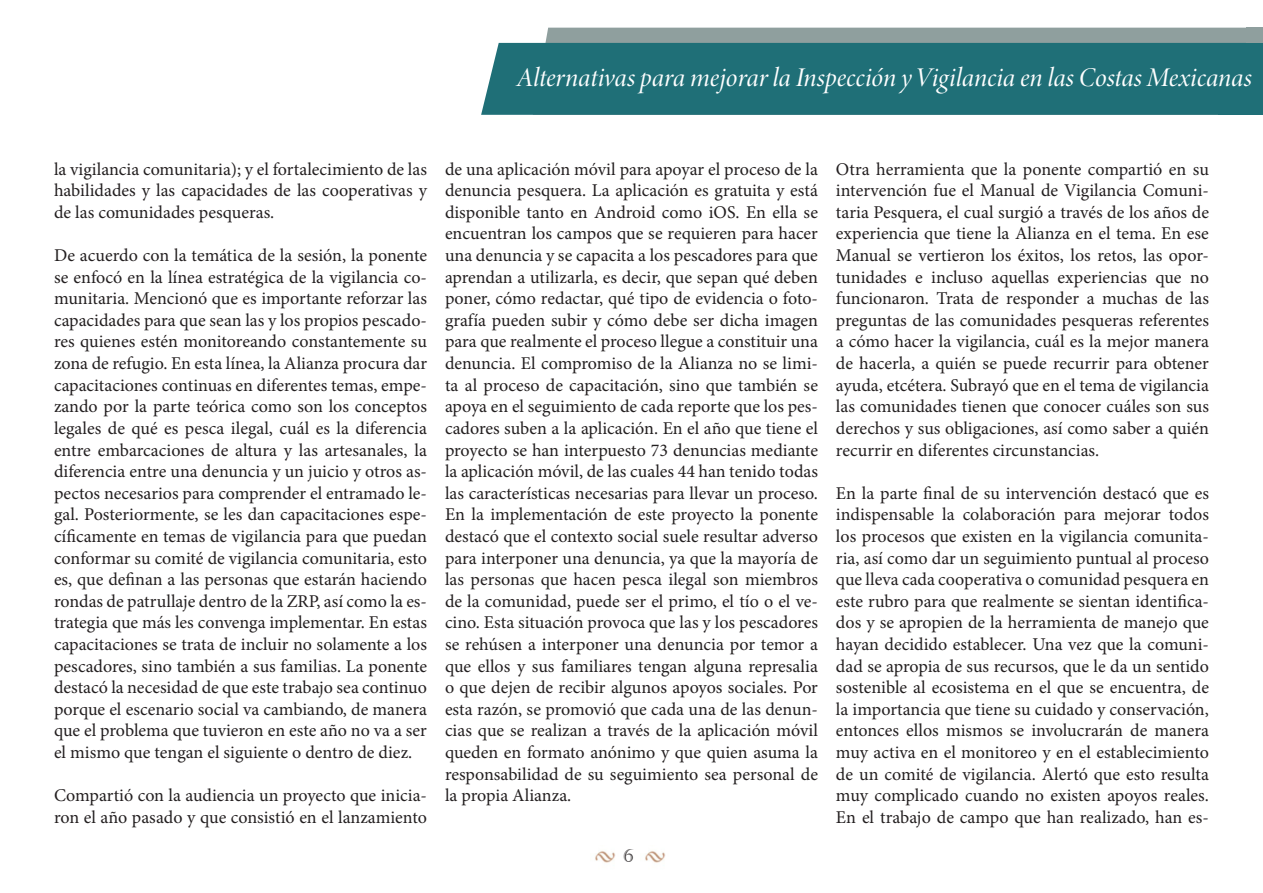
<style>
.page{position:relative;width:1263px;height:893px;background:#fff}
.page>*{position:absolute;margin:0;border:0;box-sizing:border-box;transform-origin:0 0}
.t1{font:italic 27px "Minion Variable Concept";letter-spacing:-.04em;color:#fff}
.t2{font:18px/21.6px "Minion Pro";color:#231f20;text-align:justify}
.t3{font:18px "Castellar";color:#231f20}
</style>
<div class="page">
<svg style="left:533px;top:28px;width:713px;height:15px;background:#90a09f"></svg>
<div style="left:481px;top:43px;width:738px;height:72px;background:#1f6f77"></div>
<div style="left:1246px;top:28px;width:17px;height:30px;background:#8f9f9e"></div>
<div style="left:1219px;top:43px;width:44px;height:72px;background:#1f6f77"></div>
<img style="left:595px;top:851px;width:20px;height:12px">
<img style="left:645px;top:851px;width:20px;height:12px">
<h1 class="t1" style="left:517px;top:59px;width:737px">Alternativas para mejorar la Inspección y Vigilancia en las Costas Mexicanas</h1>
<p class="t2" style="left:54px;top:158px;width:374px">la vigilancia comunitaria); y el fortalecimiento de las habilidades y las capacidades de las cooperativas y de las comunidades pesqueras.</p>
<p class="t2" style="left:54px;top:245px;width:374px">De acuerdo con la temática de la sesión, la ponente se enfocó en la línea estratégica de la vigilancia co&shy;munitaria. Mencionó que es importante reforzar las capacidades para que sean las y los propios pescado&shy;res quienes estén monitoreando constantemente su zona de refugio. En esta línea, la Alianza procura dar capacitaciones continuas en diferentes temas, empe&shy;zando por la parte teórica como son los conceptos legales de qué es pesca ilegal, cuál es la diferencia entre embarcaciones de altura y las artesanales, la diferencia entre una denuncia y un juicio y otros as&shy;pectos necesarios para comprender el entramado le&shy;gal. Posteriormente, se les dan capacitaciones espe&shy;cíficamente en temas de vigilancia para que puedan conformar su comité de vigilancia comunitaria, esto es, que definan a las personas que estarán haciendo rondas de patrullaje dentro de la ZRP, así como la es&shy;trategia que más les convenga implementar. En estas capacitaciones se trata de incluir no solamente a los pescadores, sino también a sus familias. La ponente destacó la necesidad de que este trabajo sea continuo porque el escenario social va cambiando, de manera que el problema que tuvieron en este año no va a ser el mismo que tengan el siguiente o dentro de diez.</p>
<p class="t2" style="left:54px;top:785px;width:374px">Compartió con la audiencia un proyecto que inicia&shy;ron el año pasado y que consistió en el lanzamiento</p>
<p class="t2" style="left:445px;top:158px;width:374px">de una aplicación móvil para apoyar el proceso de la denuncia pesquera. La aplicación es gratuita y está disponible tanto en Android como iOS. En ella se encuentran los campos que se requieren para hacer una denuncia y se capacita a los pescadores para que aprendan a utilizarla, es decir, que sepan qué deben poner, cómo redactar, qué tipo de evidencia o foto&shy;grafía pueden subir y cómo debe ser dicha imagen para que realmente el proceso llegue a constituir una denuncia. El compromiso de la Alianza no se limi&shy;ta al proceso de capacitación, sino que también se apoya en el seguimiento de cada reporte que los pes&shy;cadores suben a la aplicación. En el año que tiene el proyecto se han interpuesto 73 denuncias mediante la aplicación móvil, de las cuales 44 han tenido todas las características necesarias para llevar un proceso.<br>En la implementación de este proyecto la ponente destacó que el contexto social suele resultar adverso para interponer una denuncia, ya que la mayoría de las personas que hacen pesca ilegal son miembros de la comunidad, puede ser el primo, el tío o el ve&shy;cino. Esta situación provoca que las y los pescadores se rehúsen a interponer una denuncia por temor a que ellos y sus familiares tengan alguna represalia o que dejen de recibir algunos apoyos sociales. Por esta razón, se promovió que cada una de las denun&shy;cias que se realizan a través de la aplicación móvil queden en formato anónimo y que quien asuma la responsabilidad de su seguimiento sea personal de la propia Alianza.</p>
<p class="t2" style="left:836px;top:158px;width:374px">Otra herramienta que la ponente compartió en su intervención fue el Manual de Vigilancia Comuni&shy;taria Pesquera, el cual surgió a través de los años de experiencia que tiene la Alianza en el tema. En ese Manual se vertieron los éxitos, los retos, las opor&shy;tunidades e incluso aquellas experiencias que no funcionaron. Trata de responder a muchas de las preguntas de las comunidades pesqueras referentes a cómo hacer la vigilancia, cuál es la mejor manera de hacerla, a quién se puede recurrir para obtener ayuda, etcétera. Subrayó que en el tema de vigilancia las comunidades tienen que conocer cuáles son sus derechos y sus obligaciones, así como saber a quién recurrir en diferentes circunstancias.</p>
<p class="t2" style="left:836px;top:482px;width:374px">En la parte final de su intervención destacó que es indispensable la colaboración para mejorar todos los procesos que existen en la vigilancia comunita&shy;ria, así como dar un seguimiento puntual al proceso que lleva cada cooperativa o comunidad pesquera en este rubro para que realmente se sientan identifica&shy;dos y se apropien de la herramienta de manejo que hayan decidido establecer. Una vez que la comuni&shy;dad se apropia de sus recursos, que le da un sentido sostenible al ecosistema en el que se encuentra, de la importancia que tiene su cuidado y conservación, entonces ellos mismos se involucrarán de manera muy activa en el monitoreo y en el establecimiento de un comité de vigilancia. Alertó que esto resulta muy complicado cuando no existen apoyos reales.<br>En el trabajo de campo que han realizado, han es-</p>
<p class="t3" style="left:623px;top:846px;width:12px">6</p>
</div>
